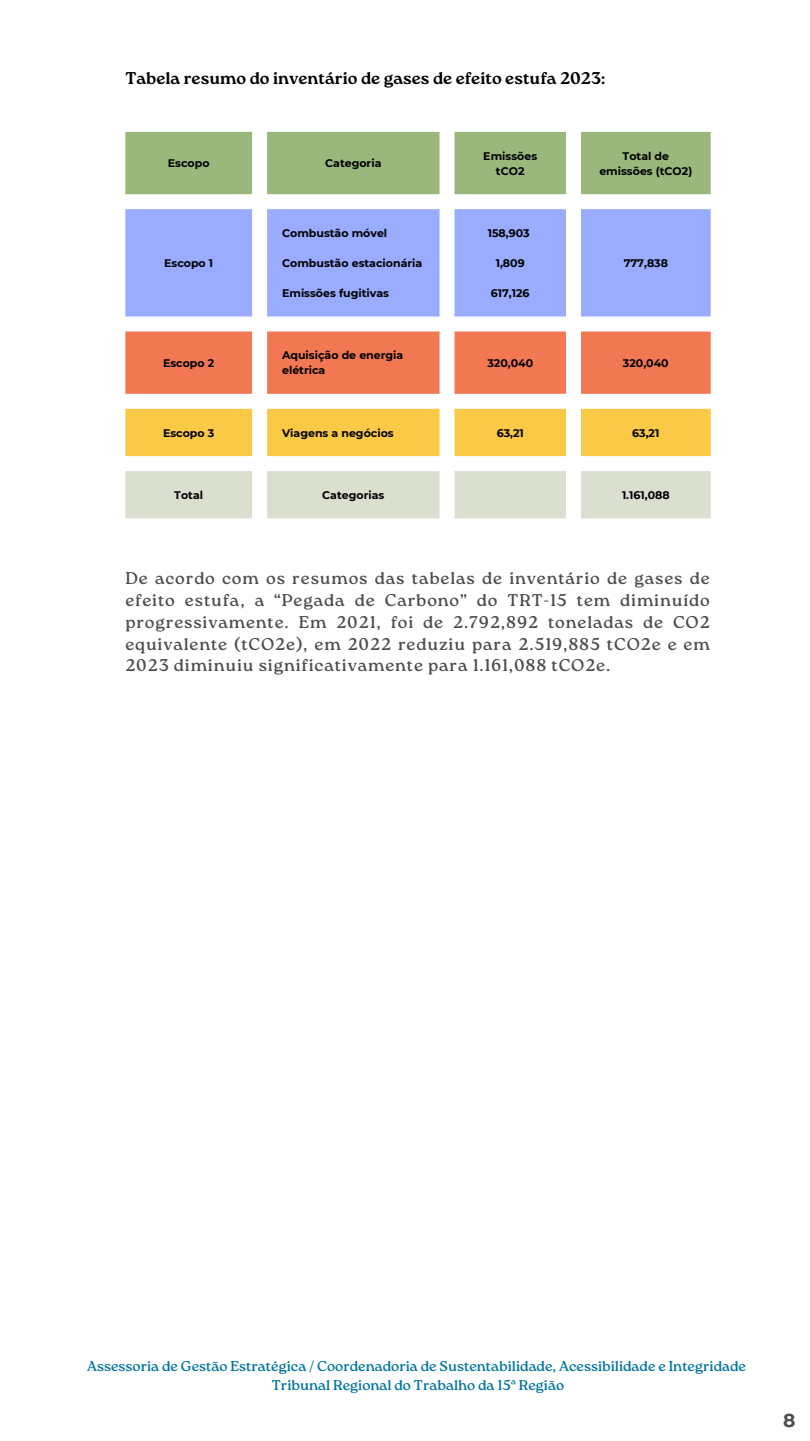
<style>
.page{position:relative;width:810px;height:1441px;background:#fff}
.page>*{position:absolute;margin:0;border:0;box-sizing:border-box;transform-origin:0 0}
.t1{font:700 18.6px "Montserrat";color:#000}
.t2{font:17px/21.8px "Roca One";letter-spacing:.05em;color:#000;text-align:justify}
.t3{font:700 17px "Roca One";color:#000}
.t4{font:14.2px/19.5px "Roca One";color:#00759f;text-align:center}
.t5{font:700 11px/15px "Montserrat";color:#000;text-align:center}
</style>
<div class="page">
<svg style="left:125px;top:132px;width:586px;height:62px;background:#a1bd85"></svg>
<svg style="left:125px;top:209px;width:586px;height:107px;background:#a1b2ff"></svg>
<svg style="left:125px;top:331px;width:586px;height:63px;background:#f28361"></svg>
<svg style="left:125px;top:409px;width:586px;height:47px;background:#facd53"></svg>
<svg style="left:125px;top:471px;width:586px;height:47px;background:#dce1d3"></svg>
<p class="t3" style="left:125px;top:68px;width:481px">Tabela resumo do inventário de gases de efeito estufa 2023:</p>
<p class="t5" style="left:168px;top:156px;width:43px">Escopo</p>
<p class="t5" style="left:325px;top:156px;width:58px">Categoria</p>
<p class="t5" style="left:483px;top:148px;width:55px">Emissões tCO2</p>
<p class="t5" style="left:599px;top:148px;width:94px">Total de emissões (tCO2)</p>
<p class="t5" style="left:164px;top:255px;width:51px">Escopo 1</p>
<p class="t5" style="left:282px;top:225px;width:107px">Combustão móvel</p>
<p class="t5" style="left:282px;top:255px;width:142px">Combustão estacionária</p>
<p class="t5" style="left:282px;top:285px;width:109px">Emissões fugitivas</p>
<p class="t5" style="left:488px;top:225px;width:43px">158,903</p>
<p class="t5" style="left:496px;top:255px;width:30px">1,809</p>
<p class="t5" style="left:491px;top:285px;width:40px">617,126</p>
<p class="t5" style="left:624px;top:255px;width:46px">777,838</p>
<p class="t5" style="left:163px;top:355px;width:53px">Escopo 2</p>
<p class="t5" style="left:282px;top:348px;width:123px;text-align:left">Aquisição de energia elétrica</p>
<p class="t5" style="left:487px;top:355px;width:47px">320,040</p>
<p class="t5" style="left:623px;top:355px;width:47px">320,040</p>
<p class="t5" style="left:163px;top:425px;width:53px">Escopo 3</p>
<p class="t5" style="left:282px;top:425px;width:113px">Viagens a negócios</p>
<p class="t5" style="left:497px;top:425px;width:29px">63,21</p>
<p class="t5" style="left:632px;top:425px;width:29px">63,21</p>
<p class="t5" style="left:174px;top:487px;width:30px">Total</p>
<p class="t5" style="left:322px;top:487px;width:64px">Categorias</p>
<p class="t5" style="left:622px;top:487px;width:49px">1.161,088</p>
<p class="t2" style="left:125px;top:567px;width:586px">De acordo com os resumos das tabelas de inventário de gases de efeito estufa, a “Pegada de Carbono” do TRT-15 tem diminuído progressivamente. Em 2021, foi de 2.792,892 toneladas de CO2 equivalente (tCO2e), em 2022 reduziu para 2.519,885 tCO2e e em 2023 diminuiu significativamente para 1.161,088 tCO2e.</p>
<p class="t4" style="left:87px;top:1355px;width:661px">Assessoria de Gestão Estratégica / Coordenadoria de Sustentabilidade, Acessibilidade e Integridade<br>Tribunal Regional do Trabalho da 15ª Região</p>
<p class="t1" style="left:783px;top:1408px;width:14px">8</p>
</div>
